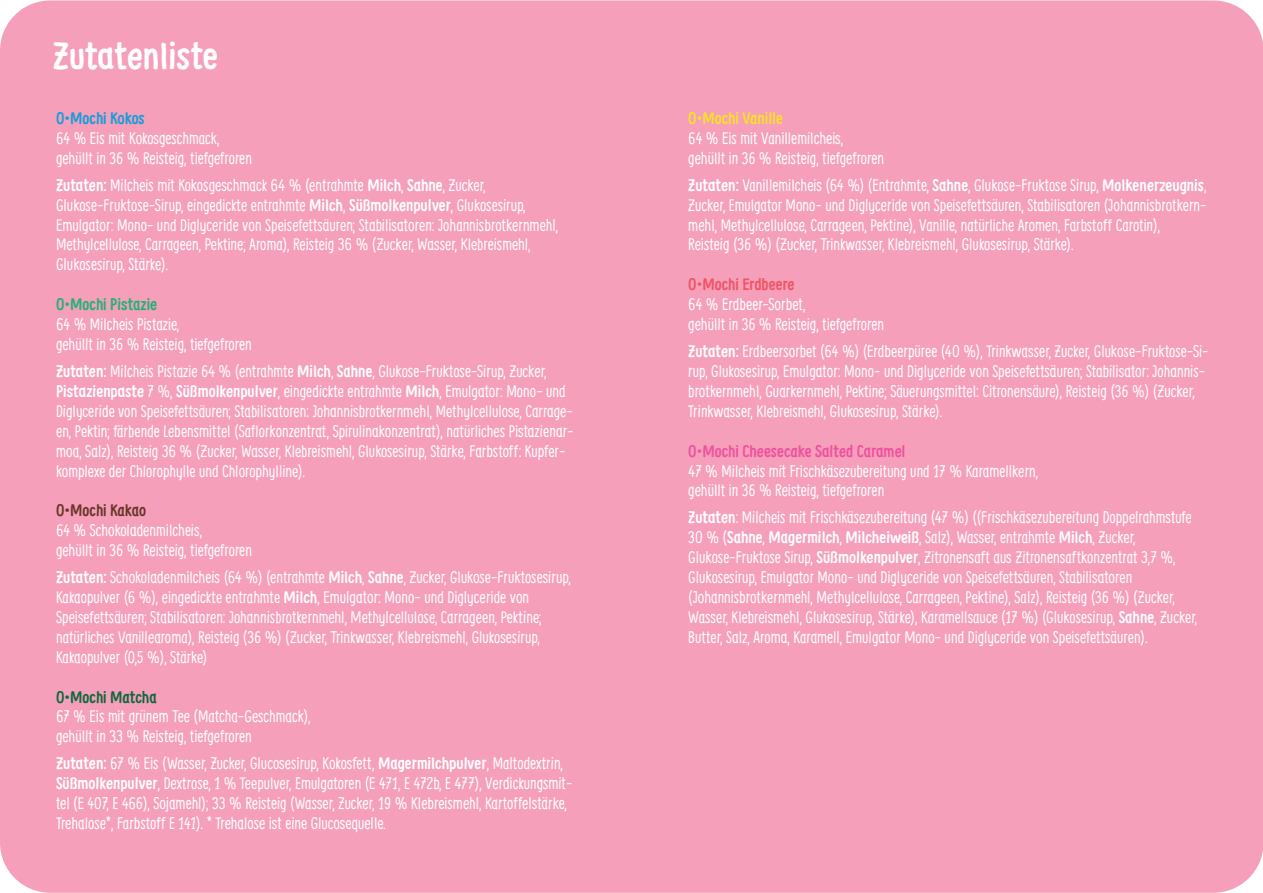
<style>
.page{position:relative;width:1263px;height:893px;background:#f59fbb}
.page>*{position:absolute;margin:0;border:0;box-sizing:border-box;transform-origin:0 0}
.t1{font:700 37.35px "Supernettcn";color:#fff}
.t2{font:16.65px/20px "Supernettcn";color:#fff}
.t3{font:700 16.65px "Supernettcn";color:#ee529e}
.t4{font:700 16.65px "Supernettcn";letter-spacing:.005em;color:#ef5565}
.t5{font:700 16.65px "Supernettcn";color:#0c693c}
.t6{font:700 16.65px "Supernettcn";color:#149dd9}
.t7{font:700 16.65px "Supernettcn";color:#693627}
.s1{font-weight:700}
.s2{font-weight:700;color:#1fb375}
.s3{font-weight:700;color:#1eb376}
.s4{font-weight:700;color:#f9e027}
.s5{font-weight:700;color:#f9e029}
</style>
<div class="page">
<h1 class="t1" style="left:53px;top:31px;width:167px">Zutatenliste</h1>
<p class="t6" style="left:56px;top:107px;width:90px">O•Mochi Kokos</p>
<p class="t2" style="left:56px;top:128px;width:197px">64 % Eis mit Kokosgeschmack, gehüllt in 36 % Reisteig, tiefgefroren</p>
<p class="t2" style="left:56px;top:174px;width:504px"><span class="s1">Zutaten:</span> Milcheis mit Kokosgeschmack 64 % (entrahmte <span class="s1">Milch</span>, <span class="s1">Sahne</span>, Zucker, Glukose-Fruktose-Sirup, eingedickte entrahmte <span class="s1">Milch</span>, <span class="s1">Süßmolkenpulver</span>, Glukosesirup, Emulgator: Mono- und Diglyceride von Speisefettsäuren; Stabilisatoren: Johannisbrotkernmehl, Methylcellulose, Carrageen, Pektine; Aroma), Reisteig 36 % (Zucker, Wasser, Klebreismehl, Glukosesirup, Stärke).</p>
<p class="t2" style="left:56px;top:294px;width:197px"><span class="s2">O</span><span class="s3">•</span><span class="s2">Mochi Pistazie<br></span>64 % Milcheis Pistazie,<br>gehüllt in 36 % Reisteig, tiefgefroren</p>
<p class="t2" style="left:56px;top:360px;width:519px"><span class="s1">Zutaten:</span> Milcheis Pistazie 64 % (entrahmte <span class="s1">Milch</span>, <span class="s1">Sahne</span>, Glukose-Fruktose-Sirup, Zucker, <span class="s1">Pistazienpaste</span> 7 %, <span class="s1">Süßmolkenpulver</span>, eingedickte entrahmte <span class="s1">Milch</span>, Emulgator: Mono- und Diglyceride von Speisefettsäuren; Stabilisatoren: Johannisbrotkernmehl, Methylcellulose, Carrage&shy;en, Pektin; färbende Lebensmittel (Saflorkonzentrat, Spirulinakonzentrat), natürliches Pistazienar&shy;moa, Salz), Reisteig 36 % (Zucker, Wasser, Klebreismehl, Glukosesirup, Stärke, Farbstoff: Kupfer&shy;komplexe der Chlorophylle und Chlorophylline).</p>
<p class="t7" style="left:56px;top:499px;width:92px">O•Mochi Kakao</p>
<p class="t2" style="left:56px;top:520px;width:197px">64 % Schokoladenmilcheis,<br>gehüllt in 36 % Reisteig, tiefgefroren</p>
<p class="t2" style="left:56px;top:567px;width:516px"><span class="s1">Zutaten:</span> Schokoladenmilcheis (64 %) (entrahmte <span class="s1">Milch</span>, <span class="s1">Sahne</span>, Zucker, Glukose-Fruktosesirup, Kakaopulver (6 %), eingedickte entrahmte <span class="s1">Milch</span>, Emulgator: Mono- und Diglyceride von Speisefettsäuren; Stabilisatoren: Johannisbrotkernmehl, Methylcellulose, Carrageen, Pektine; natürliches Vanillearoma), Reisteig (36 %) (Zucker, Trinkwasser, Klebreismehl, Glukosesirup, Kakaopulver (0,5 %), Stärke)</p>
<p class="t5" style="left:56px;top:686px;width:102px">O•Mochi Matcha</p>
<p class="t2" style="left:56px;top:706px;width:256px">67 % Eis mit grünem Tee (Matcha-Geschmack), gehüllt in 33 % Reisteig, tiefgefroren</p>
<p class="t2" style="left:56px;top:753px;width:518px"><span class="s1">Zutaten:</span> 67 % Eis (Wasser, Zucker, Glucosesirup, Kokosfett, <span class="s1">Magermilchpulver</span>, Maltodextrin, <span class="s1">Süßmolkenpulver</span>, Dextrose, 1 % Teepulver, Emulgatoren (E 471, E 472b, E 477), Verdickungsmit&shy;tel (E 407, E 466), Sojamehl); 33 % Reisteig (Wasser, Zucker, 19 % Klebreismehl, Kartoffelstärke, Trehalose*, Farbstoff E 141). * Trehalose ist eine Glucosequelle.</p>
<p class="t2" style="left:688px;top:108px;width:197px"><span class="s4">O</span><span class="s5">•</span><span class="s4">Mochi Vanille<br></span>64 % Eis mit Vanillemilcheis, gehüllt in 36 % Reisteig, tiefgefroren</p>
<p class="t2" style="left:688px;top:174px;width:520px"><span class="s1">Zutaten:</span> Vanillemilcheis (64 %) (Entrahmte, <span class="s1">Sahne</span>, Glukose-Fruktose Sirup, <span class="s1">Molkenerzeugnis</span>, Zucker, Emulgator Mono- und Diglyceride von Speisefettsäuren, Stabilisatoren (Johannisbrotkern&shy;mehl, Methylcellulose, Carrageen, Pektine), Vanille, natürliche Aromen, Farbstoff Carotin),<br>Reisteig (36 %) (Zucker, Trinkwasser, Klebreismehl, Glukosesirup, Stärke).</p>
<p class="t4" style="left:688px;top:273px;width:108px">O•Mochi Erdbeere</p>
<p class="t2" style="left:688px;top:294px;width:197px">64 % Erdbeer-Sorbet,<br>gehüllt in 36 % Reisteig, tiefgefroren</p>
<p class="t2" style="left:688px;top:341px;width:522px"><span class="s1">Zutaten:</span> Erdbeersorbet (64 %) (Erdbeerpüree (40 %), Trinkwasser, Zucker, Glukose-Fruktose-Si&shy;rup, Glukosesirup, Emulgator: Mono- und Diglyceride von Speisefettsäuren; Stabilisator: Johannis&shy;brotkernmehl, Guarkernmehl, Pektine; Säuerungsmittel: Citronensäure), Reisteig (36 %) (Zucker, Trinkwasser, Klebreismehl, Glukosesirup, Stärke).</p>
<p class="t3" style="left:688px;top:440px;width:219px">O•Mochi Cheesecake Salted Caramel</p>
<p class="t2" style="left:688px;top:460px;width:351px">47 % Milcheis mit Frischkäsezubereitung und 17 % Karamellkern, gehüllt in 36 % Reisteig, tiefgefroren</p>
<p class="t2" style="left:688px;top:507px;width:510px"><span class="s1">Zutaten</span>: Milcheis mit Frischkäsezubereitung (47 %) ((Frischkäsezubereitung Doppelrahmstufe 30 % (<span class="s1">Sahne</span>, <span class="s1">Magermilch</span>, <span class="s1">Milcheiweiß</span>, Salz), Wasser, entrahmte <span class="s1">Milch</span>, Zucker, Glukose-Fruktose Sirup, <span class="s1">Süßmolkenpulver</span>, Zitronensaft aus Zitronensaftkonzentrat 3,7 %, Glukosesirup, Emulgator Mono- und Diglyceride von Speisefettsäuren, Stabilisatoren (Johannisbrotkernmehl, Methylcellulose, Carrageen, Pektine), Salz), Reisteig (36 %) (Zucker, Wasser, Klebreismehl, Glukosesirup, Stärke), Karamellsauce (17 %) (Glukosesirup, <span class="s1">Sahne</span>, Zucker, Butter, Salz, Aroma, Karamell, Emulgator Mono- und Diglyceride von Speisefettsäuren).</p>
</div>
